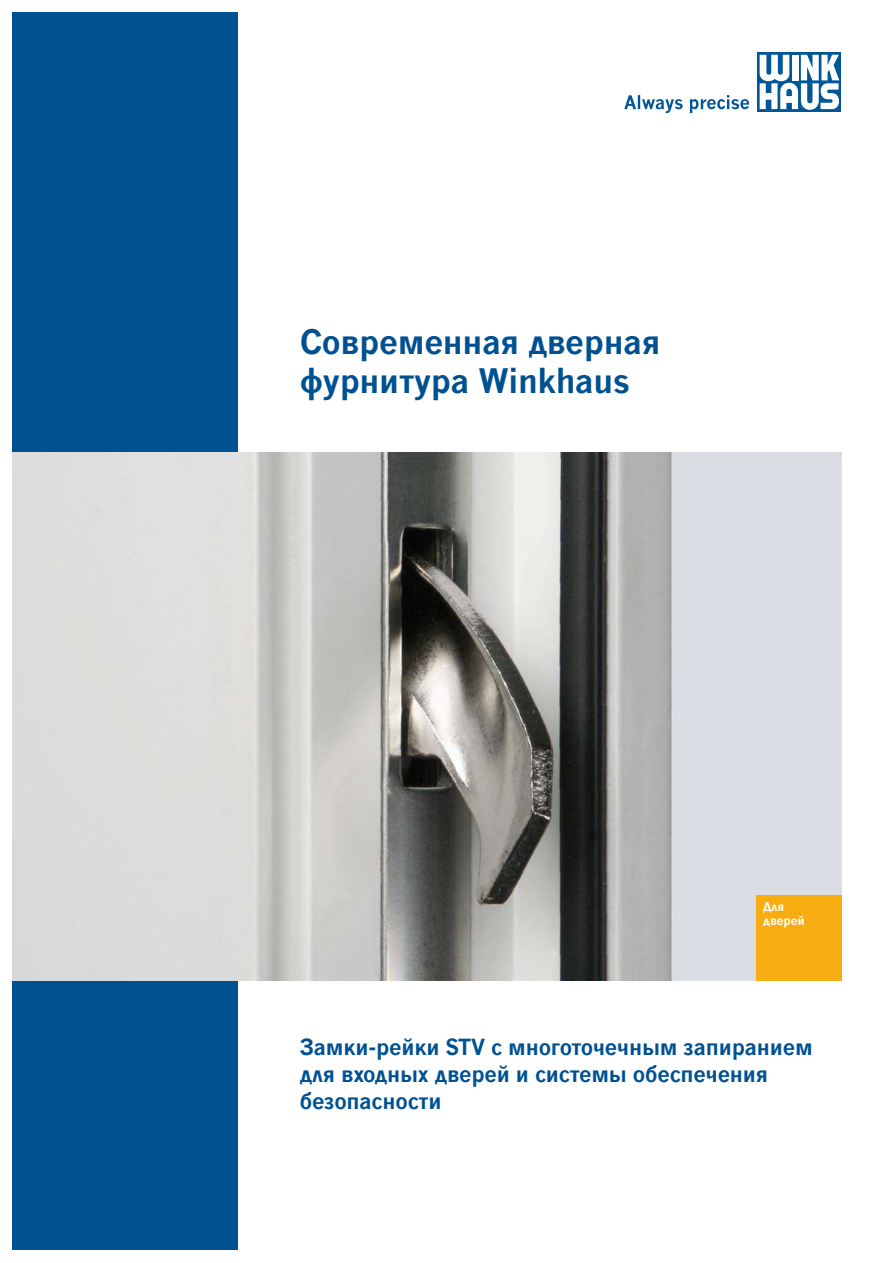
<style>
.page{position:relative;width:893px;height:1263px;background:#fff}
.page>*{position:absolute;margin:0;border:0;box-sizing:border-box;transform-origin:0 0}
.t1{font:700 33px/39px "News Gothic Cyr";letter-spacing:-.01em;color:#005191}
.t2{font:700 21.75px/27px "News Gothic Cyr";letter-spacing:-.01em;color:#005191}
.t3{font:700 12px/14.2px "News Gothic Cyr";letter-spacing:-.01em;color:#fff}
</style>
<div class="page">
<div style="left:13px;top:13px;width:225px;height:1237px;background:#005191"></div>
<svg style="left:757px;top:52px;width:84px;height:59px"></svg>
<svg style="left:760px;top:55px;width:81px;height:57px"></svg>
<svg style="left:624px;top:95px;width:125px;height:18px"></svg>
<img style="left:13px;top:452px;width:829px;height:528px">
<div style="left:757px;top:895px;width:85px;height:85px;background:#f7ad12"></div>
<h1 class="t1" style="left:300px;top:322px;width:362px">Современная дверная фурнитура Winkhaus</h1>
<p class="t3" style="left:763px;top:899px;width:43px">Для дверей</p>
<p class="t2" style="left:300px;top:1034px;width:515px">Замки-рейки STV с многоточечным запиранием для входных дверей и системы обеспечения безопасности</p>
</div>
